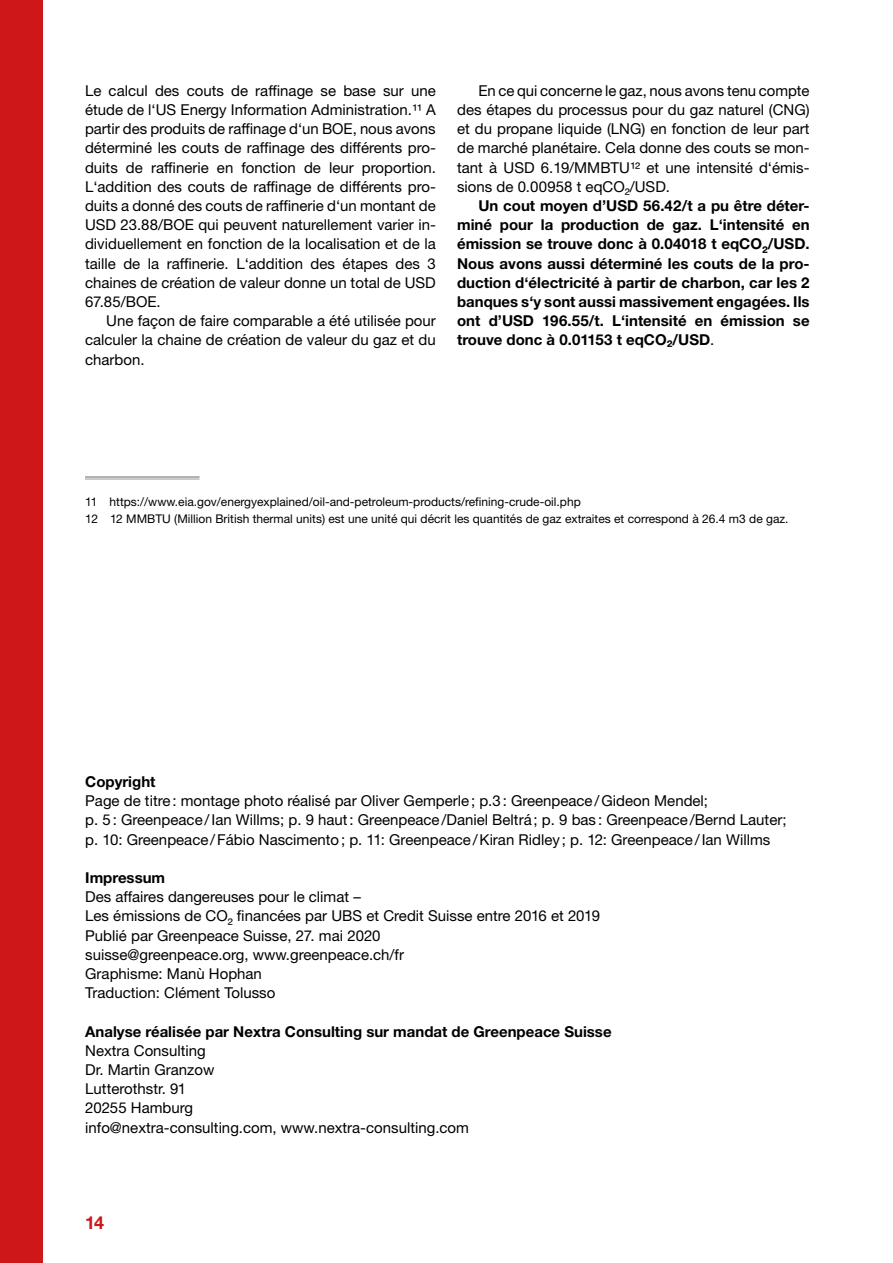
<style>
.page{position:relative;width:893px;height:1263px;background:#fff}
.page>*{position:absolute;margin:0;border:0;box-sizing:border-box;transform-origin:0 0}
.t1{font:700 18px "Helvetica Neue LT Std";color:#cd1719}
.t2{font:15px/19.2px "Helvetica Neue LT Std";color:#000}
.t3{font:700 15px/19.2px "Helvetica Neue LT Std";color:#000;text-align:justify}
.t4{font:12px/16.5px "Helvetica Neue LT Std";color:#000}
.s1{font-weight:400}
</style>
<div class="page">
<div style="left:0;top:0;width:43px;height:1263px;background:#cd1719"></div>
<hr style="left:85px;top:476px;width:115px;height:2px;background:#959a9e">
<hr style="left:85px;top:479px;width:115px;height:1px;background:#959a9e">
<p class="t2" style="left:85px;top:81px;width:352px;text-align:justify">Le calcul des couts de raffinage se base sur une étude de l‘US Energy Information Administration.¹¹ A partir des produits de raffinage d‘un BOE, nous avons déterminé les couts de raffinage des différents pro&shy;duits de raffinerie en fonction de leur proportion.<br>L‘addition des couts de raffinage de différents pro&shy;duits a donné des couts de raffinerie d‘un montant de USD 23.88/BOE qui peuvent naturellement varier in&shy;dividuellement en fonction de la localisation et de la taille de la raffinerie. L‘addition des étapes des 3 chaines de création de valeur donne un total de USD 67.85/BOE.</p>
<p class="t2" style="left:85px;top:311px;width:352px;text-align:justify;text-indent:21px">Une façon de faire comparable a été utilisée pour calculer la chaine de création de valeur du gaz et du charbon.</p>
<p class="t2" style="left:457px;top:81px;width:354px;text-align:justify;text-indent:21px">En ce qui concerne le gaz, nous avons tenu compte des étapes du processus pour du gaz naturel (CNG) et du propane liquide (LNG) en fonction de leur part de marché planétaire. Cela donne des couts se mon&shy;tant à USD 6.19/MMBTU¹² et une intensité d‘émis&shy;sions de 0.00958 t eqCO /USD.</p>
<p class="t2" style="left:625px;top:184px;width:6px">²</p>
<p class="t3" style="left:457px;top:196px;width:354px;text-indent:21px">Un cout moyen d’USD 56.42/t a pu être déter&shy;miné pour la production de gaz. L‘intensité en émission se trouve donc à 0.04018 t eqCO /USD.</p>
<p class="t3" style="left:457px;top:245px;width:354px;line-height:11.7px;text-indent:305px">²<br>Nous avons aussi déterminé les couts de la pro-</p>
<p class="t3" style="left:457px;top:272px;width:354px">duction d‘électricité à partir de charbon, car les 2 banques s‘y sont aussi massivement engagées. Ils ont d’USD 196.55/t. L‘intensité en émission se trouve donc à 0.01153 t eqCO²/USD<span class="s1">.</span></p>
<p class="t4" style="left:85px;top:493px;width:705px">11 https://www.eia.gov/energyexplained/oil-and-petroleum-products/refining-crude-oil.php<br>12 12 MMBTU (Million British thermal units) est une unité qui décrit les quantités de gaz extraites et correspond à 26.4 m3 de gaz.</p>
<p class="t3" style="left:85px;top:772px;width:72px">Copyright</p>
<p class="t2" style="left:85px;top:791px;width:703px">Page de titre: montage photo réalisé par Oliver Gemperle; p.3: Greenpeace/Gideon Mendel;<br>p. 5: Greenpeace/Ian Willms; p. 9 haut: Greenpeace/Daniel Beltrá; p. 9 bas : Greenpeace/Bernd Lauter; p. 10: Greenpeace/Fábio Nascimento; p. 11: Greenpeace/Kiran Ridley ; p. 12: Greenpeace/Ian Willms</p>
<p class="t3" style="left:85px;top:868px;width:81px">Impressum</p>
<p class="t2" style="left:85px;top:887px;width:277px">Des affaires dangereuses pour le climat –<br>Les émissions de CO</p>
<p class="t2" style="left:228px;top:914px;width:6px">²</p>
<p class="t2" style="left:85px;top:906px;width:516px;text-indent:152px">financées par UBS et Credit Suisse entre 2016 et 2019<br>Publié par Greenpeace Suisse, 27. mai 2020<br>suisse@greenpeace.org, www.greenpeace.ch/fr<br>Graphisme: Manù Hophan<br>Traduction: Clément Tolusso</p>
<p class="t3" style="left:85px;top:1021px;width:528px">Analyse réalisée par Nextra Consulting sur mandat de Greenpeace Suisse</p>
<p class="t2" style="left:85px;top:1041px;width:385px">Nextra Consulting<br>Dr. Martin Granzow<br>Lutterothstr. 91<br>20255 Hamburg<br>info@nextra-consulting.com, www.nextra-consulting.com</p>
<p class="t1" style="left:85px;top:1211px;width:20px">14</p>
</div>
